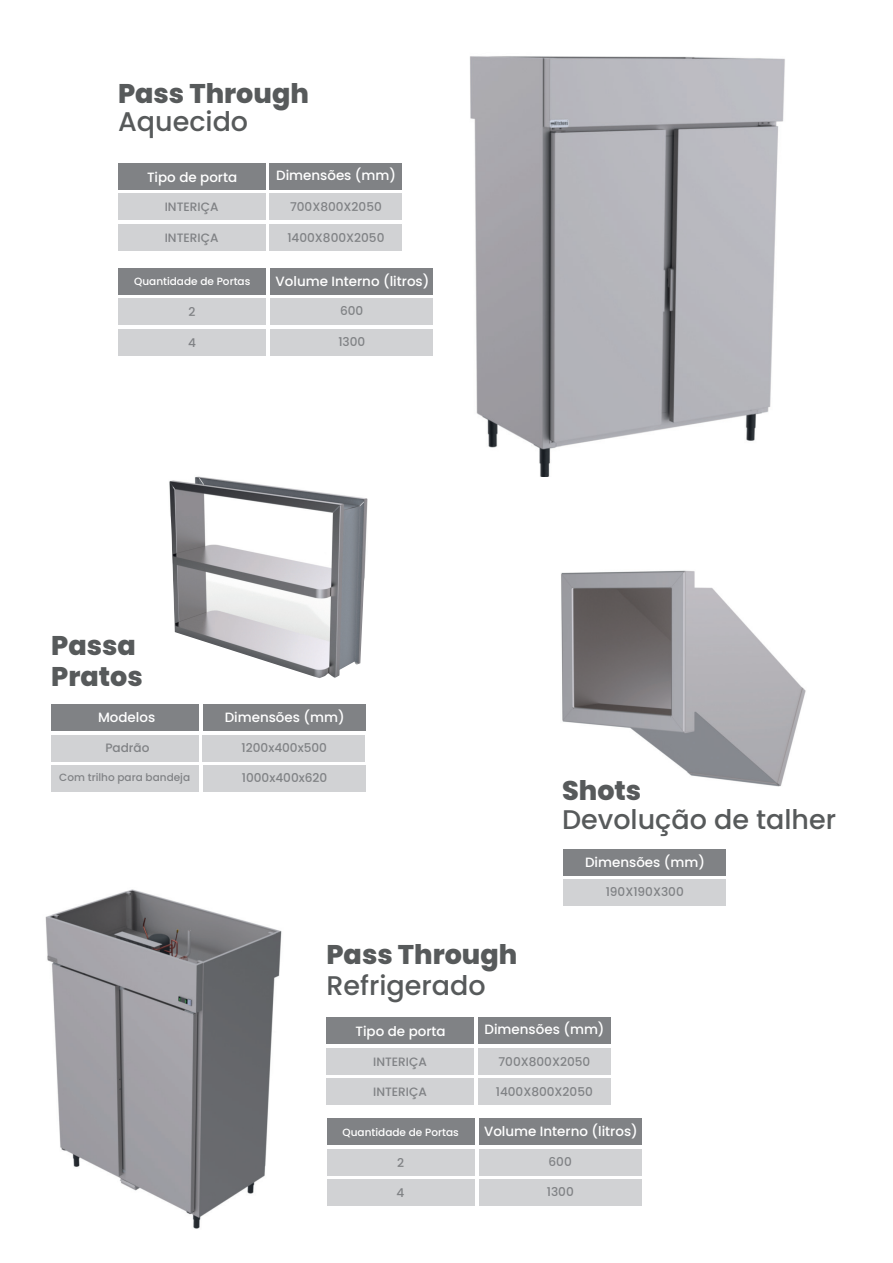
<style>
.page{position:relative;width:893px;height:1263px;background:#fff}
.page>*{position:absolute;margin:0;border:0;box-sizing:border-box;transform-origin:0 0}
.t1{font:800 27px/31.2px "Poppins";color:#575a5b}
.t2{font:500 27px "Poppins";color:#575a5b}
.t3{font:500 13.5px "Poppins";color:#fff}
.t4{font:500 12.15px "Poppins";color:#808285}
.t5{font:500 10.5px "Poppins";color:#fff}
.t6{font:500 10.5px "Poppins";color:#808285}
</style>
<div class="page">
<img style="left:45px;top:889px;width:237px;height:340px">
<div style="left:118px;top:163px;width:148px;height:27px;background:#808285"></div>
<div style="left:269px;top:163px;width:133px;height:27px;background:#808285"></div>
<div style="left:118px;top:194px;width:148px;height:26px;background:#d1d2d4"></div>
<div style="left:269px;top:194px;width:133px;height:26px;background:#d1d2d4"></div>
<div style="left:118px;top:268px;width:148px;height:27px;background:#808285"></div>
<div style="left:271px;top:268px;width:162px;height:27px;background:#808285"></div>
<div style="left:118px;top:299px;width:148px;height:26px;background:#d1d2d4"></div>
<div style="left:271px;top:299px;width:162px;height:26px;background:#d1d2d4"></div>
<div style="left:118px;top:224px;width:148px;height:26px;background:#d1d2d4"></div>
<div style="left:269px;top:224px;width:133px;height:26px;background:#d1d2d4"></div>
<div style="left:118px;top:329px;width:148px;height:26px;background:#d1d2d4"></div>
<div style="left:271px;top:329px;width:162px;height:26px;background:#d1d2d4"></div>
<div style="left:326px;top:1018px;width:148px;height:26px;background:#808285"></div>
<div style="left:478px;top:1018px;width:133px;height:26px;background:#808285"></div>
<div style="left:326px;top:1048px;width:148px;height:26px;background:#d1d2d4"></div>
<div style="left:478px;top:1048px;width:133px;height:26px;background:#d1d2d4"></div>
<div style="left:327px;top:1119px;width:147px;height:26px;background:#808285"></div>
<div style="left:479px;top:1119px;width:162px;height:26px;background:#808285"></div>
<div style="left:327px;top:1149px;width:147px;height:26px;background:#d1d2d4"></div>
<div style="left:479px;top:1149px;width:162px;height:26px;background:#d1d2d4"></div>
<div style="left:326px;top:1079px;width:148px;height:26px;background:#d1d2d4"></div>
<div style="left:478px;top:1079px;width:133px;height:26px;background:#d1d2d4"></div>
<div style="left:327px;top:1180px;width:147px;height:26px;background:#d1d2d4"></div>
<div style="left:479px;top:1180px;width:162px;height:26px;background:#d1d2d4"></div>
<img style="left:470px;top:56px;width:315px;height:421px">
<img style="left:561px;top:570px;width:245px;height:217px">
<div style="left:51px;top:705px;width:148px;height:26px;background:#808285"></div>
<div style="left:203px;top:705px;width:163px;height:26px;background:#808285"></div>
<div style="left:51px;top:735px;width:148px;height:26px;background:#d1d2d4"></div>
<div style="left:203px;top:735px;width:162px;height:26px;background:#d1d2d4"></div>
<div style="left:52px;top:765px;width:147px;height:27px;background:#d1d2d4"></div>
<div style="left:203px;top:765px;width:162px;height:27px;background:#d1d2d4"></div>
<img style="left:169px;top:476px;width:199px;height:202px">
<div style="left:564px;top:849px;width:162px;height:26px;background:#808285"></div>
<div style="left:563px;top:879px;width:162px;height:26px;background:#d1d2d4"></div>
<h1 class="t1" style="left:118px;top:78px;width:192px">Pass Through</h1>
<h1 class="t2" style="left:118px;top:106px;width:132px">Aquecido</h1>
<p class="t3" style="left:147px;top:169px;width:92px">Tipo de porta</p>
<p class="t3" style="left:276px;top:167px;width:122px">Dimensões (mm)</p>
<p class="t4" style="left:165px;top:200px;width:55px">INTERIÇA</p>
<p class="t4" style="left:290px;top:200px;width:93px">700X800X2050</p>
<p class="t4" style="left:165px;top:230px;width:55px">INTERIÇA</p>
<p class="t4" style="left:287px;top:231px;width:99px">1400X800X2050</p>
<p class="t5" style="left:134px;top:275px;width:118px">Quantidade de Portas</p>
<p class="t3" style="left:276px;top:273px;width:155px">Volume Interno (litros)</p>
<p class="t4" style="left:189px;top:305px;width:8px">2</p>
<p class="t4" style="left:340px;top:304px;width:25px">600</p>
<p class="t4" style="left:188px;top:336px;width:9px">4</p>
<p class="t4" style="left:338px;top:335px;width:28px">1300</p>
<h1 class="t1" style="left:51px;top:630px;width:93px">Passa<br>Pratos</h1>
<p class="t3" style="left:98px;top:710px;width:59px">Modelos</p>
<p class="t3" style="left:225px;top:710px;width:122px">Dimensões (mm)</p>
<p class="t4" style="left:105px;top:741px;width:46px">Padrão</p>
<p class="t4" style="left:242px;top:741px;width:87px">1200x400x500</p>
<p class="t6" style="left:59px;top:771px;width:132px">Com trilho para bandeja</p>
<p class="t4" style="left:242px;top:771px;width:87px">1000x400x620</p>
<h1 class="t1" style="left:326px;top:939px;width:192px">Pass Through</h1>
<h1 class="t2" style="left:326px;top:970px;width:161px">Refrigerado</h1>
<h1 class="t1" style="left:562px;top:775px;width:81px">Shots</h1>
<h1 class="t2" style="left:562px;top:803px;width:275px">Devolução de talher</h1>
<p class="t3" style="left:585px;top:854px;width:122px">Dimensões (mm)</p>
<p class="t4" style="left:606px;top:885px;width:80px">190X190X300</p>
<p class="t3" style="left:355px;top:1023px;width:92px">Tipo de porta</p>
<p class="t3" style="left:485px;top:1022px;width:122px">Dimensões (mm)</p>
<p class="t4" style="left:373px;top:1054px;width:55px">INTERIÇA</p>
<p class="t4" style="left:498px;top:1054px;width:93px">700X800X2050</p>
<p class="t4" style="left:373px;top:1085px;width:55px">INTERIÇA</p>
<p class="t4" style="left:496px;top:1085px;width:99px">1400X800X2050</p>
<p class="t5" style="left:343px;top:1126px;width:118px">Quantidade de Portas</p>
<p class="t3" style="left:484px;top:1124px;width:155px">Volume Interno (litros)</p>
<p class="t4" style="left:397px;top:1155px;width:8px">2</p>
<p class="t4" style="left:548px;top:1154px;width:25px">600</p>
<p class="t4" style="left:397px;top:1186px;width:9px">4</p>
<p class="t4" style="left:547px;top:1185px;width:28px">1300</p>
</div>
